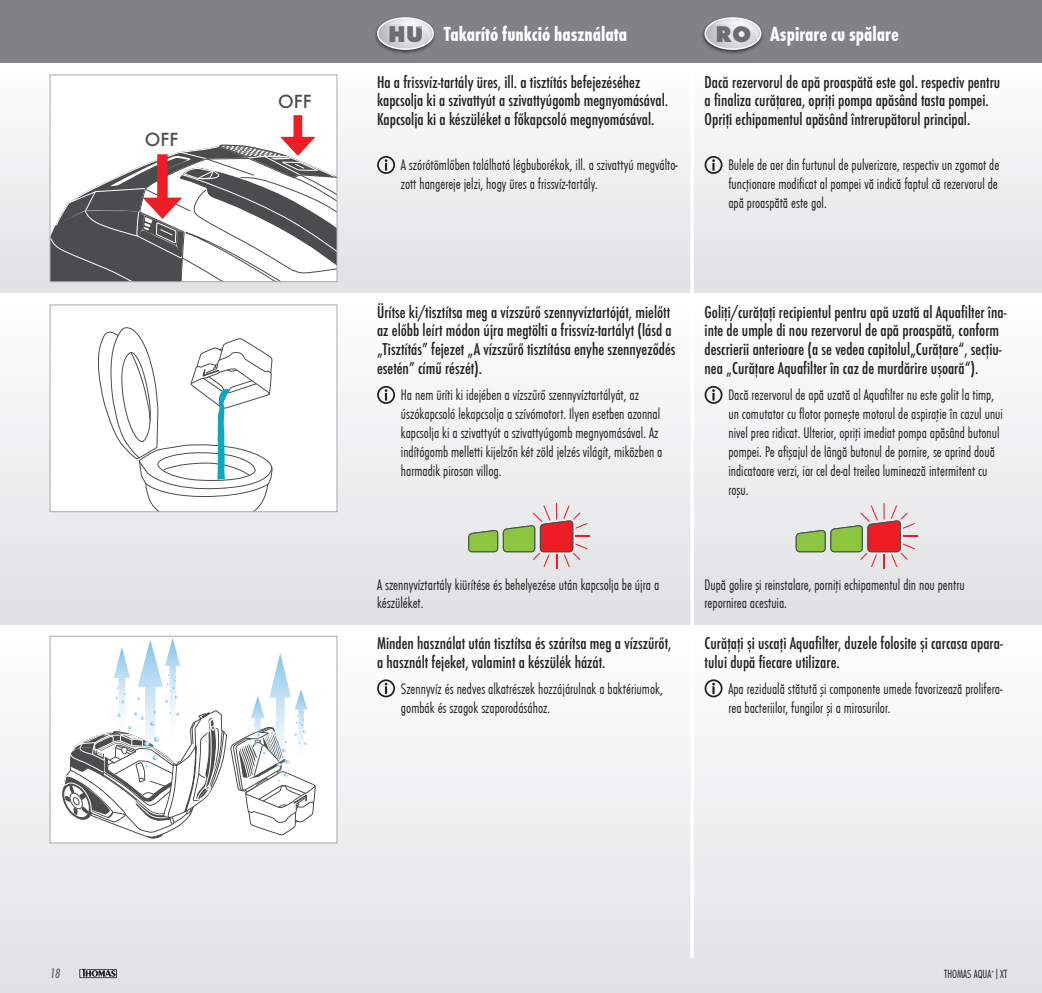
<style>
.page{position:relative;width:1042px;height:993px;background:#fff}
.page>*{position:absolute;margin:0;border:0;box-sizing:border-box;transform-origin:0 0}
.t1{font:700 21px "Futura Con";color:#fff}
.t2{font:500 17.5px "Futura";color:#4b4c4d}
.t3{font:300 15.75px/18.9px "Futura Con";color:#231f20}
.t4{font:500 condensed 15.75px/18.9px "Futura";color:#231f20}
.t5{font:14px "Futura Con Boo Obl";color:#57585a}
.t6{font:300 12.25px "Futura Con";color:#231f20}
.s1{font-family:"Function";font-weight:800;font-size:23.62px;color:#6c6d70}
</style>
<div class="page">
<div style="left:0;top:0;width:1042px;height:63px;background:#808285"></div>
<div style="left:0;top:624px;width:1042px;height:368px;background:linear-gradient(to bottom,#fff,#e1e2e4)"></div>
<div style="left:0;top:63px;width:1042px;height:230px;background:linear-gradient(to bottom,#fff,#dfe0e2)"></div>
<div style="left:0;top:293px;width:1042px;height:331px;background:linear-gradient(to bottom,#fff,#e0e1e3)"></div>
<hr style="left:1041px;top:293px;width:1px;height:246px;background:#f3f4f4">
<svg style="left:1041px;top:539px;width:1px;height:230px"></svg>
<div style="left:377px;top:156px;width:18px;height:18px;border:2px solid #231f20;border-radius:50%"></div>
<svg style="left:385px;top:159px;width:2px;height:11px"></svg>
<div style="left:377px;top:386px;width:18px;height:18px;border:2px solid #231f20;border-radius:50%"></div>
<svg style="left:385px;top:389px;width:2px;height:11px"></svg>
<svg style="left:468px;top:503px;width:122px;height:66px;background:#d2c0ad"></svg>
<div style="left:377px;top:679px;width:18px;height:18px;border:2px solid #231f20;border-radius:50%"></div>
<svg style="left:385px;top:682px;width:2px;height:11px"></svg>
<div style="left:704px;top:156px;width:18px;height:18px;border:2px solid #231f20;border-radius:50%"></div>
<svg style="left:712px;top:159px;width:3px;height:11px"></svg>
<div style="left:704px;top:386px;width:18px;height:18px;border:2px solid #231f20;border-radius:50%"></div>
<svg style="left:712px;top:389px;width:3px;height:11px"></svg>
<svg style="left:795px;top:503px;width:122px;height:66px;background:#d3c1ae"></svg>
<div style="left:704px;top:679px;width:18px;height:18px;border:2px solid #231f20;border-radius:50%"></div>
<svg style="left:712px;top:682px;width:3px;height:11px"></svg>
<div style="left:373px;top:15px;width:64px;height:40px;background:#231f20;opacity:.75"></div>
<div style="left:377px;top:17px;width:57px;height:33px;border:1px solid #fff;border-radius:50%"></div>
<svg style="left:378px;top:18px;width:55px;height:31px;background:#cdced0"></svg>
<div style="left:701px;top:15px;width:63px;height:40px;background:#231f20;opacity:.75"></div>
<div style="left:704px;top:17px;width:57px;height:33px;border:1px solid #fff;border-radius:50%"></div>
<svg style="left:705px;top:18px;width:55px;height:31px;background:#cdcecf"></svg>
<div style="left:50px;top:305px;width:287px;height:206px;background:#fff"></div>
<svg style="left:98px;top:327px;width:175px;height:183px"></svg>
<div style="left:50px;top:304px;width:287px;height:208px;border:1px solid #a8a9ad"></div>
<div style="left:50px;top:636px;width:287px;height:206px;background:#fff"></div>
<svg style="left:62px;top:638px;width:253px;height:200px"></svg>
<div style="left:50px;top:635px;width:287px;height:208px;border:1px solid #a8a9ad"></div>
<div style="left:50px;top:75px;width:287px;height:206px;background:#fff"></div>
<div style="left:293px;top:115px;width:9px;height:29px;background:#ee1d23"></div>
<svg style="left:50px;top:134px;width:287px;height:147px"></svg>
<hr style="left:690px;top:74px;width:4px;height:883px;background:#fff">
<svg style="left:79px;top:968px;width:38px;height:9px"></svg>
<p class="t2" style="left:145px;top:127px;width:35px">OFF</p>
<p class="t2" style="left:278px;top:89px;width:35px">OFF</p>
<h1 class="t1" style="left:388px;top:19px;width:240px"><span class="s1">HU</span> Takarító funkció használata</h1>
<h1 class="t1" style="left:715px;top:19px;width:185px"><span class="s1">RO</span> Aspirare cu spălare</h1>
<p class="t4" style="left:377px;top:72px;width:292px">Ha a frissvíz-tartály üres, ill. a tisztítás befejezéséhez kapcsolja ki a szivattyút a szivattyúgomb megnyomásával.<br>Kapcsolja ki a készüléket a főkapcsoló megnyomásával.</p>
<p class="t3" style="left:401px;top:155px;width:278px">A szórótömlőben található légbuborékok, ill. a szivattyú megválto&shy;zott hangereje jelzi, hogy üres a frissvíz-tartály.</p>
<p class="t4" style="left:704px;top:72px;width:297px">Dacă rezervorul de apă proaspătă este gol. respectiv pentru a finaliza curățarea, opriți pompa apăsând tasta pompei.<br>Opriți echipamentul apăsând întrerupătorul principal.</p>
<p class="t3" style="left:728px;top:155px;width:272px;text-align:justify">Bulele de aer din furtunul de pulverizare, respectiv un zgomot de funcționare modificat al pompei vă indică faptul că rezervorul de apă proaspătă este gol.</p>
<p class="t4" style="left:377px;top:302px;width:300px">Ürítse ki/tisztítsa meg a vízszűrő szennyvíztartóját, mielőtt az előbb leírt módon újra megtölti a frissvíz-tartályt (lásd a „Tisztítás” fejezet „A vízszűrő tisztítása enyhe szennyeződés esetén” című részét).</p>
<p class="t3" style="left:401px;top:385px;width:263px">Ha nem üríti ki idejében a vízszűrő szennyvíztartályát, az úszókapcsoló lekapcsolja a szívómotort. Ilyen esetben azonnal kapcsolja ki a szivattyút a szivattyúgomb megnyomásával. Az indítógomb melletti kijelzőn két zöld jelzés világít, miközben a harmadik pirosan villog.</p>
<p class="t4" style="left:704px;top:302px;width:303px">Goliți/curățați recipientul pentru apă uzată al Aquafilter îna&shy;inte de umple di nou rezervorul de apă proaspătă, conform descrierii anterioare (a se vedea capitolul„Curățare“, secțiu&shy;nea „Curățare Aquafilter în caz de murdărire ușoară“).</p>
<p class="t3" style="left:728px;top:385px;width:276px">Dacă rezervorul de apă uzată al Aquafilter nu este golit la timp, un comutator cu flotor pornește motorul de aspirație în cazul unui nivel prea ridicat. Ulterior, opriți imediat pompa apăsând butonul pompei. Pe afișajul de lângă butonul de pornire, se aprind două indicatoare verzi, iar cel de-al treilea luminează intermitent cu roșu.</p>
<p class="t3" style="left:377px;top:574px;width:284px">A szennyvíztartály kiürítése és behelyezése után kapcsolja be újra a készüléket.</p>
<p class="t4" style="left:377px;top:633px;width:296px">Minden használat után tisztítsa és szárítsa meg a vízszűrőt, a használt fejeket, valamint a készülék házát.</p>
<p class="t3" style="left:401px;top:678px;width:264px">Szennyvíz és nedves alkatrészek hozzájárulnak a baktériumok, gombák és szagok szaporodásához.</p>
<p class="t3" style="left:704px;top:574px;width:262px">După golire și reinstalare, porniți echipamentul din nou pentru repornirea acestuia.</p>
<p class="t4" style="left:704px;top:633px;width:300px">Curățați și uscați Aquafilter, duzele folosite și carcasa apara&shy;tului după fiecare utilizare.</p>
<p class="t3" style="left:728px;top:678px;width:275px">Apa reziduală stătută și componente umede favorizează prolifera&shy;rea bacteriilor, fungilor și a mirosurilor.</p>
<p class="t5" style="left:50px;top:963px;width:12px">18</p>
<p class="t6" style="left:944px;top:965px;width:65px">THOMAS AQUA<sup>+</sup>|XT</p>
</div>
